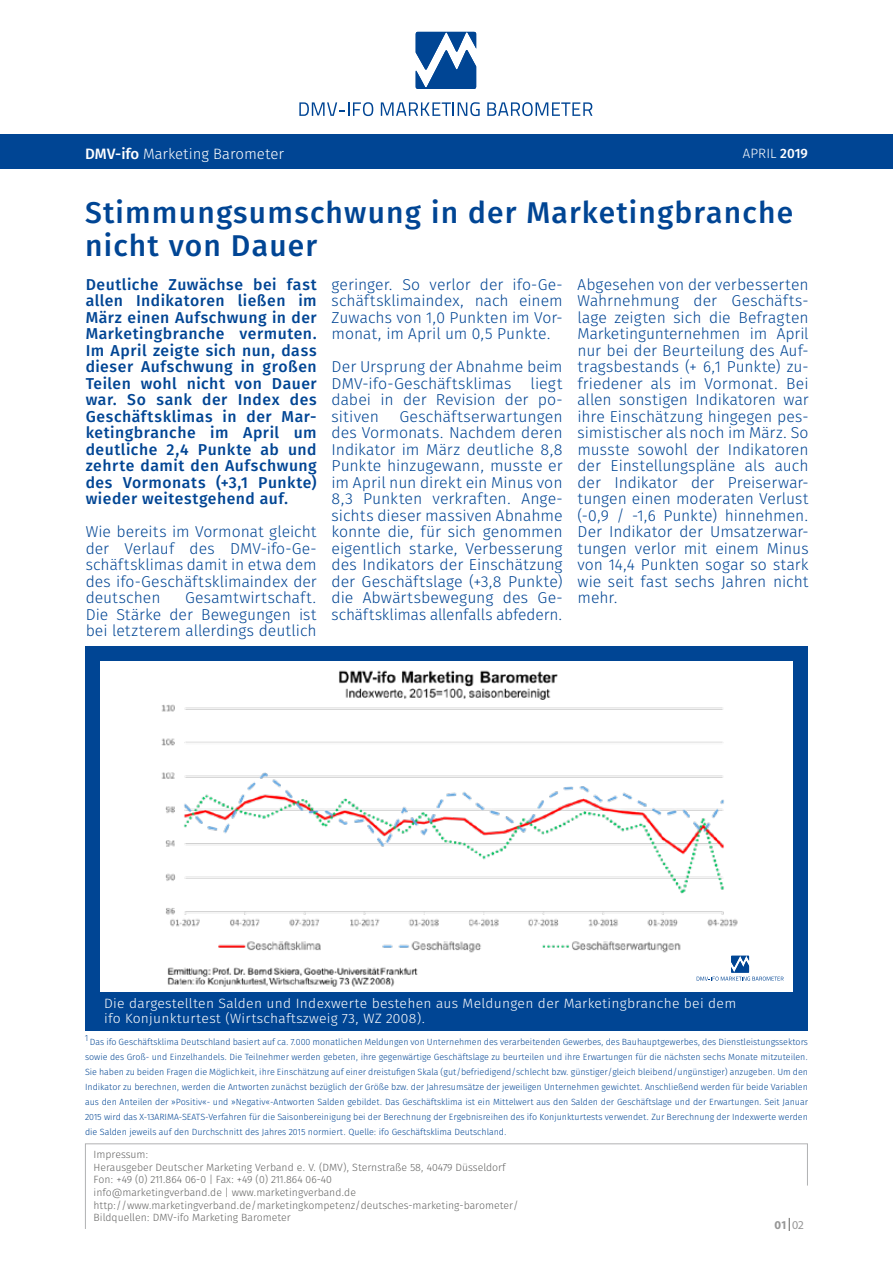
<style>
.page{position:relative;width:893px;height:1263px;background:#fff}
.page>*{position:absolute;margin:0;border:0;box-sizing:border-box;transform-origin:0 0}
.t1{font:30px/33px "Fira Sans OT Medium";letter-spacing:.04em;color:#004594}
.t2{font:15.75px/16.5px "Fira Sans OT Light";color:#004594;text-align:justify}
.t3{font:15.75px/16.5px "Fira Sans OT Medium";letter-spacing:.03em;color:#004594;text-align:justify}
.t4{font:15px "Fira Sans OT Light";color:#fff}
.t5{font:13.5px/15px "Fira Sans OT Light";letter-spacing:.02em;color:#fff}
.t6{font:700 12px "Myriad Pro";color:#979797}
.t7{font:10.5px/12.6px "Fira Sans OT Light";color:#636362}
.t8{font:9px/15px "Fira Sans OT Light";color:#004594;text-align:justify}
.t9{font:9px "Fira Sans OT Light";color:#004594;scale:.93 1}
.s1{font-family:"Fira Sans OT Medium"}
.s2{font-weight:400}
</style>
<div class="page">
<div style="left:0;top:135px;width:893px;height:34px;background:#004594"></div>
<svg style="left:416px;top:32px;width:60px;height:57px"></svg>
<svg style="left:299px;top:102px;width:74px;height:14px"></svg>
<svg style="left:381px;top:102px;width:99px;height:14px"></svg>
<svg style="left:487px;top:102px;width:105px;height:14px"></svg>
<img style="left:161px;top:670px;width:581px;height:317px">
<div style="left:85px;top:646px;width:15px;height:361px;background:#004594"></div>
<div style="left:793px;top:654px;width:15px;height:346px;background:#004594"></div>
<div style="left:85px;top:992px;width:723px;height:38px;background:#004594"></div>
<div style="left:85px;top:646px;width:723px;height:15px;background:#004594"></div>
<svg style="left:697px;top:956px;width:86px;height:25px"></svg>
<svg style="left:85px;top:1143px;width:723px;height:87px"></svg>
<p class="t4" style="left:85px;top:143px;width:201px"><span class="s1">DMV-ifo</span> Marketing Barometer</p>
<p class="t5" style="left:743px;top:147px;width:66px">APRIL <span class="s1">2019</span></p>
<h1 class="t1" style="left:85px;top:198px;width:710px">Stimmungsumschwung in der Marketingbranche nicht von Dauer</h1>
<p class="t3" style="left:86px;top:277px;width:233px">Deutliche Zuwächse bei fast allen Indikatoren ließen im März einen Aufschwung in der Marketingbranche vermuten.<br>Im April zeigte sich nun, dass dieser Aufschwung in großen Teilen wohl nicht von Dauer war. So sank der Index des Geschäftsklimas in der Mar&shy;ketingbranche im April um deutliche 2,4 Punkte ab und zehrte damit den Aufschwung des Vormonats (+3,1 Punkte) wieder weitestgehend auf.</p>
<p class="t2" style="left:86px;top:525px;width:233px">Wie bereits im Vormonat gleicht der Verlauf des DMV-ifo-Ge&shy;schäftsklimas damit in etwa dem des ifo-Geschäftsklimaindex der deutschen</p>
<p class="t2" style="left:86px;top:591px;width:233px;text-indent:99px">Gesamtwirtschaft.<br>Die Stärke der Bewegungen ist bei letzterem allerdings deutlich</p>
<p class="t2" style="left:332px;top:277px;width:233px">geringer. So verlor der ifo-Ge&shy;schäftsklimaindex, nach einem Zuwachs von 1,0 Punkten im Vor&shy;monat, im April um 0,5 Punkte.</p>
<p class="t2" style="left:332px;top:360px;width:233px">Der Ursprung der Abnahme beim DMV-ifo-Geschäftsklimas liegt dabei in der Revision der po&shy;sitiven</p>
<p class="t2" style="left:332px;top:409px;width:233px;text-indent:68px">Geschäftserwartungen des Vormonats. Nachdem deren Indikator im März deutliche 8,8<br>Punkte hinzugewann, musste er im April nun direkt ein Minus von 8,3 Punkten verkraften. Ange&shy;sichts dieser massiven Abnahme konnte die, für sich genommen eigentlich starke, Verbesserung des Indikators der Einschätzung der Geschäftslage (+3,8 Punkte) die Abwärtsbewegung des Ge&shy;schäftsklimas allenfalls abfedern.</p>
<p class="t2" style="left:577px;top:277px;width:233px">Abgesehen von der verbesserten Wahrnehmung der Geschäfts&shy;lage zeigten sich die Befragten Marketingunternehmen im April nur bei der Beurteilung des Auf&shy;tragsbestands (+ 6,1 Punkte) zu&shy;friedener als im Vormonat. Bei allen sonstigen Indikatoren war ihre Einschätzung hingegen pes&shy;simistischer als noch im März. So musste sowohl der Indikatoren der Einstellungspläne als auch der Indikator der Preiserwar&shy;tungen einen moderaten Verlust (-0,9 / -1,6 Punkte) hinnehmen.<br>Der Indikator der Umsatzerwar&shy;tungen verlor mit einem Minus von 14,4 Punkten sogar so stark wie seit fast sechs Jahren nicht mehr.</p>
<p class="t5" style="left:104px;top:996px;width:634px">Die dargestellten Salden und Indexwerte bestehen aus Meldungen der Marketingbranche bei dem ifo Konjunkturtest (Wirtschaftszweig 73, WZ 2008).</p>
<p class="t9" style="left:85px;top:1031px;width:5px">1</p>
<p class="t8" style="left:85px;top:1035px;width:724px;text-indent:5px">Das ifo Geschäftsklima Deutschland basiert auf ca. 7.000 monatlichen Meldungen von Unternehmen des verarbeitenden Gewerbes, des Bauhauptgewerbes, des Dienstleistungssektors sowie des Groß- und Einzelhandels. Die Teilnehmer werden gebeten, ihre gegenwärtige Geschäftslage zu beurteilen und ihre Erwartungen für die nächsten sechs Monate mitzuteilen.<br>Sie haben zu beiden Fragen die Möglichkeit, ihre Einschätzung auf einer dreistufigen Skala (gut/befriedigend/schlecht bzw. günstiger/gleich bleibend/ungünstiger) anzugeben. Um den Indikator zu berechnen, werden die Antworten zunächst bezüglich der Größe bzw. der Jahresumsätze der jeweiligen Unternehmen gewichtet. Anschließend werden für beide Variablen aus den Anteilen der »Positiv«- und »Negativ«-Antworten Salden gebildet. Das Geschäftsklima ist ein Mittelwert aus den Salden der Geschäftslage und der Erwartungen. Seit Januar 2015 wird das X-13ARIMA-SEATS-Verfahren für die Saisonbereinigung bei der Berechnung der Ergebnisreihen des ifo Konjunkturtests verwendet. Zur Berechnung der Indexwerte werden die Salden jeweils auf den Durchschnitt des Jahres 2015 normiert. Quelle: ifo Geschäftsklima Deutschland.</p>
<p class="t7" style="left:94px;top:1149px;width:426px">Impressum:<br>Herausgeber Deutscher Marketing Verband e. V. (DMV), Sternstraße 58, 40479 Düsseldorf Fon: +49 (0) 211.864 06-0 | Fax: +49 (0) 211.864 06-40<br>info@marketingverband.de | www.marketingverband.de http://www.marketingverband.de/marketingkompetenz/deutsches-marketing-barometer/ Bildquellen: DMV-ifo Marketing Barometer</p>
<p class="t6" style="left:774px;top:1217px;width:31px">01 <span class="s2">02</span></p>
</div>
